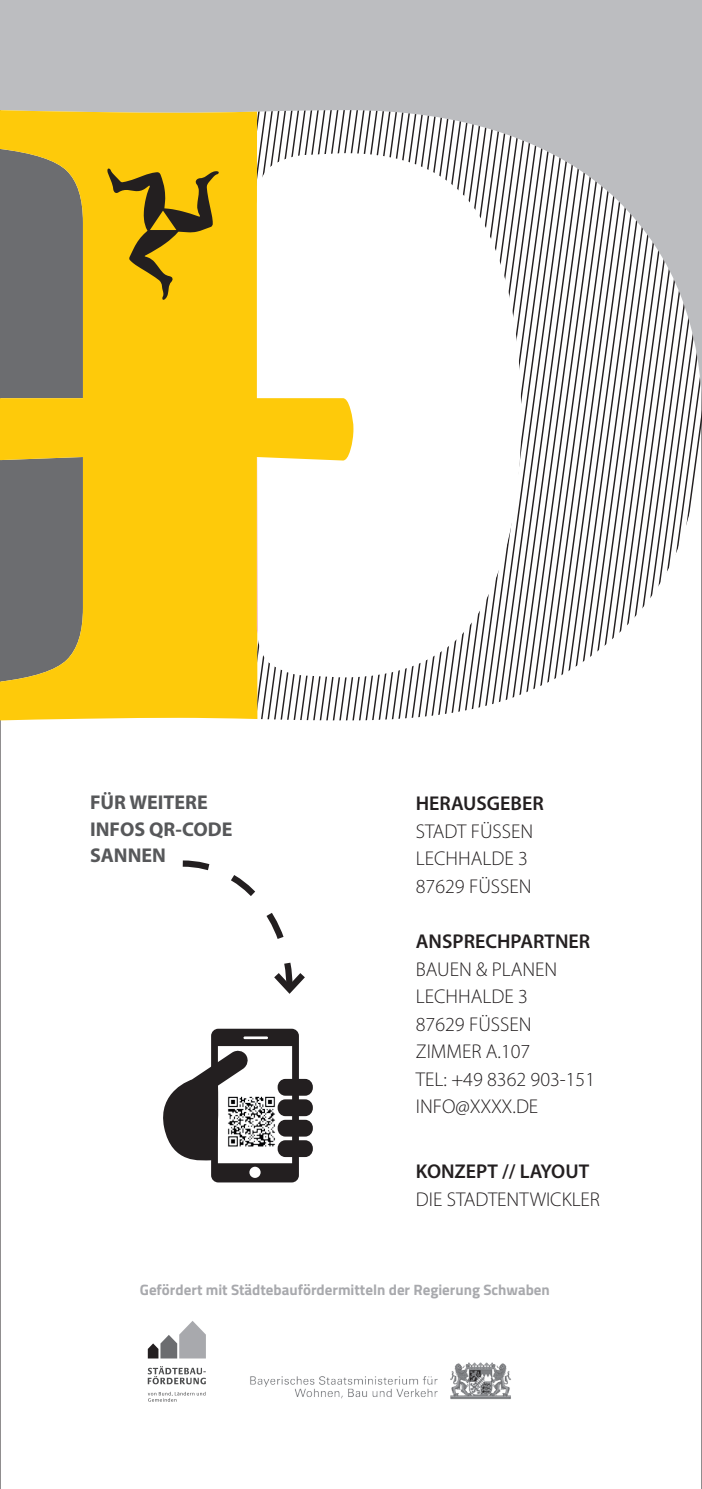
<style>
.page{position:relative;width:702px;height:1489px;background:#fff}
.page>*{position:absolute;margin:0;border:0;box-sizing:border-box;transform-origin:0 0}
.t1{font:300 20px/27.5px "Myriad Pro";color:#231f20}
.t2{font:600 20px "Myriad Pro";color:#231f20}
.t3{font:700 20px/26.5px "Myriad Pro";color:#57585a}
.t4{font:700 15px "Titillium";color:#a8a9ad}
</style>
<div class="page">
<hr style="left:0;top:0;width:1px;height:1488px;background:#231f20">
<hr style="left:701px;top:0;width:1px;height:1488px;background:#231f20">
<div style="left:0;top:0;width:702px;height:110px;background:#bcbdc0"></div>
<svg style="left:0;top:110px;width:257px;height:610px;background:#d8b225"></svg>
<svg style="left:257px;top:110px;width:372px;height:610px"></svg>
<svg style="left:629px;top:110px;width:73px;height:610px"></svg>
<svg style="left:148px;top:1321px;width:58px;height:37px"></svg>
<svg style="left:148px;top:1391px;width:57px;height:10px"></svg>
<svg style="left:148px;top:1366px;width:58px;height:18px"></svg>
<img style="left:250px;top:1362px;width:261px;height:38px">
<svg style="left:163px;top:1028px;width:136px;height:154px"></svg>
<div style="left:277px;top:1078px;width:36px;height:17px;background:#231f20;border-radius:8px"></div>
<div style="left:277px;top:1099px;width:36px;height:17px;background:#231f20;border-radius:8px"></div>
<div style="left:277px;top:1119px;width:36px;height:17px;background:#231f20;border-radius:8px"></div>
<div style="left:277px;top:1140px;width:36px;height:16px;background:#231f20;border-radius:8px"></div>
<img style="left:223px;top:1089px;width:58px;height:64px">
<svg style="left:182px;top:860px;width:123px;height:134px"></svg>
<svg style="left:107px;top:168px;width:112px;height:132px;background:#c59d0f"></svg>
<p class="t3" style="left:90px;top:788px;width:144px">FÜR WEITERE<br>INFOS QR-CODE<br>SANNEN</p>
<p class="t2" style="left:416px;top:791px;width:129px">HERAUSGEBER</p>
<p class="t1" style="left:416px;top:817px;width:119px">STADT FÜSSEN<br>LECHHALDE 3<br>87629 FÜSSEN</p>
<p class="t2" style="left:416px;top:928px;width:176px">ANSPRECHPARTNER</p>
<p class="t1" style="left:416px;top:954px;width:181px">BAUEN &amp; PLANEN<br>LECHHALDE 3<br>87629 FÜSSEN<br>ZIMMER A.107<br>TEL: +49 8362 903-151<br>INFO@XXXX.DE</p>
<p class="t2" style="left:416px;top:1158px;width:175px">KONZEPT // LAYOUT</p>
<p class="t1" style="left:416px;top:1184px;width:186px">DIE STADTENTWICKLER</p>
<p class="t4" style="left:140px;top:1277px;width:411px">Gefördert mit Städtebaufördermitteln der Regierung Schwaben</p>
</div>
